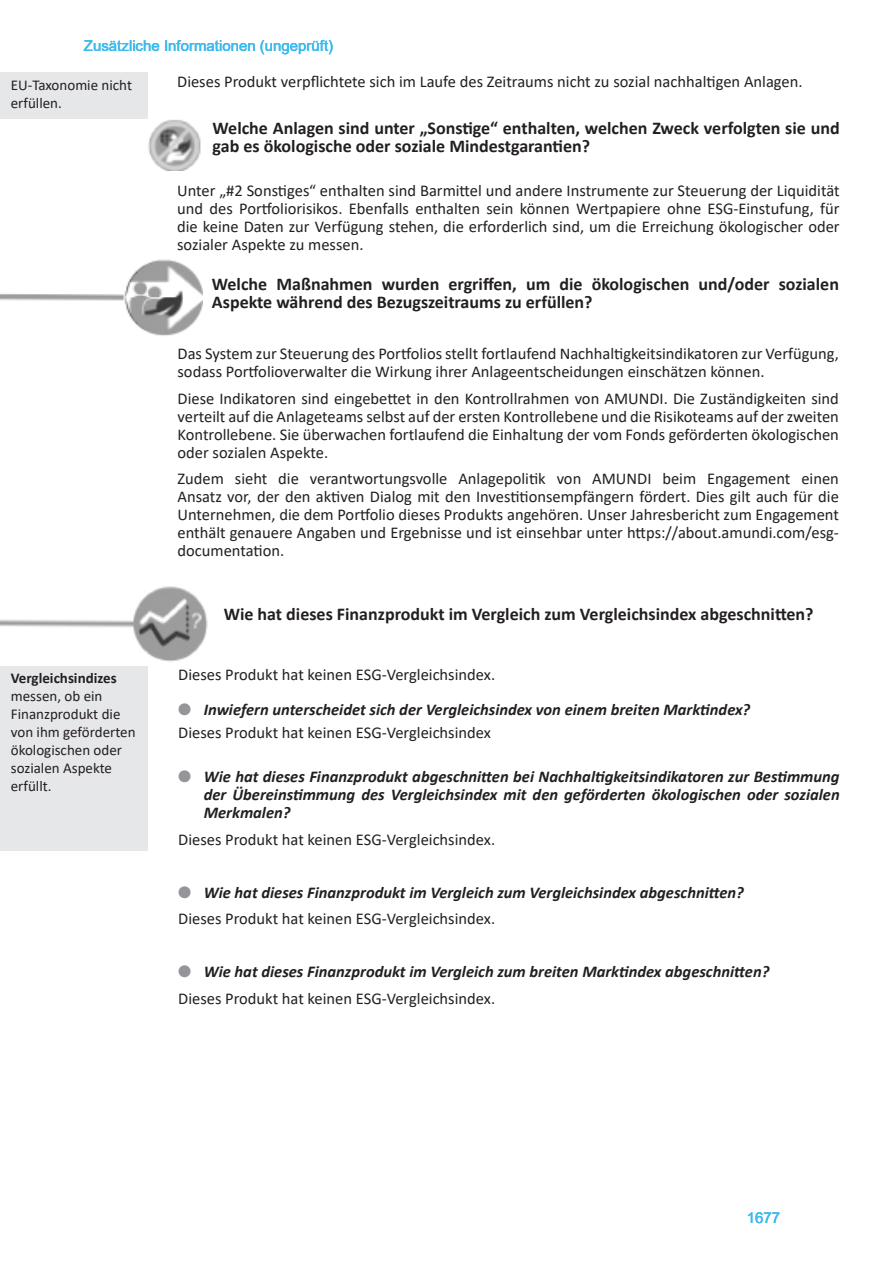
<style>
.page{position:relative;width:893px;height:1263px;background:#fff}
.page>*{position:absolute;margin:0;border:0;box-sizing:border-box;transform-origin:0 0}
.t1{font:700 18px/18px "Calibri";color:#231f20}
.t2{font:16.5px/18px "Calibri";color:#231f20;text-align:justify}
.t3{font:italic 700 16.5px/18px "Calibri";color:#231f20}
.t4{font:15px/18px "Calibri";color:#231f20}
.t5{font:15px "Arial";color:#3ebbec}
.t6{font:700 15px "Calibri";color:#231f20}
.s1{color:#939598}
.s2{font-weight:400;font-style:normal}
</style>
<div class="page">
<div style="left:0;top:72px;width:148px;height:47px;background:#e6e7e9"></div>
<div style="left:0;top:666px;width:148px;height:184px;background:#e6e7e9"></div>
<img style="left:148px;top:120px;width:53px;height:50px">
<img style="left:1px;top:259px;width:202px;height:77px">
<img style="left:0;top:586px;width:208px;height:76px">
<p class="t5" style="left:84px;top:36px;width:251px">Zusätzliche Informationen (ungeprüft)</p>
<p class="t4" style="left:11px;top:76px;width:123px">EU-Taxonomie nicht erfüllen.</p>
<p class="t2" style="left:177px;top:72px;width:627px">Dieses Produkt verpflichtete sich im Laufe des Zeitraums nicht zu sozial nachhaltigen Anlagen.</p>
<p class="t1" style="left:213px;top:119px;width:629px">Welche Anlagen sind unter „Sonstige“ enthalten, welchen Zweck verfolgten sie und gab es ökologische oder soziale Mindestgarantien?</p>
<p class="t2" style="left:177px;top:181px;width:664px">Unter „#2 Sonstiges“ enthalten sind Barmittel und andere Instrumente zur Steuerung der Liquidität und des Portfoliorisikos. Ebenfalls enthalten sein können Wertpapiere ohne ESG-Einstufung, für die keine Daten zur Verfügung stehen, die erforderlich sind, um die Erreichung ökologischer oder sozialer Aspekte zu messen.</p>
<p class="t1" style="left:212px;top:274px;width:629px">Welche Maßnahmen wurden ergriffen, um die ökologischen und/oder sozialen<br>Aspekte während des Bezugszeitraums zu erfüllen?</p>
<p class="t2" style="left:178px;top:344px;width:663px">Das System zur Steuerung des Portfolios stellt fortlaufend Nachhaltigkeitsindikatoren zur Verfügung, sodass Portfolioverwalter die Wirkung ihrer Anlageentscheidungen einschätzen können.</p>
<p class="t2" style="left:178px;top:389px;width:663px">Diese Indikatoren sind eingebettet in den Kontrollrahmen von AMUNDI. Die Zuständigkeiten sind verteilt auf die Anlageteams selbst auf der ersten Kontrollebene und die Risikoteams auf der zweiten Kontrollebene. Sie überwachen fortlaufend die Einhaltung der vom Fonds geförderten ökologischen oder sozialen Aspekte.</p>
<p class="t2" style="left:178px;top:469px;width:663px">Zudem sieht die verantwortungsvolle Anlagepolitik von AMUNDI beim Engagement einen Ansatz vor, der den aktiven Dialog mit den Investitionsempfängern fördert. Dies gilt auch für die Unternehmen, die dem Portfolio dieses Produkts angehören. Unser Jahresbericht zum Engagement enthält genauere Angaben und Ergebnisse und ist einsehbar unter https://about.amundi.com/esg&shy;documentation.</p>
<p class="t6" style="left:11px;top:668px;width:107px">Vergleichsindizes</p>
<p class="t4" style="left:11px;top:687px;width:126px">messen, ob ein<br>Finanzprodukt die von ihm geförderten ökologischen oder sozialen Aspekte erfüllt.</p>
<p class="t1" style="left:224px;top:604px;width:591px">Wie hat dieses Finanzprodukt im Vergleich zum Vergleichsindex abgeschnitten?</p>
<p class="t2" style="left:178px;top:665px;width:318px">Dieses Produkt hat keinen ESG-Vergleichsindex.</p>
<p class="t3" style="left:178px;top:698px;width:573px;line-height:22.2px"><span class="s1">●</span> Inwiefern unterscheidet sich der Vergleichsindex von einem breiten Marktindex?<br><span class="s2">Dieses Produkt hat keinen ESG-Vergleichsindex</span></p>
<p class="t3" style="left:204px;top:767px;width:637px;text-align:justify;text-indent:-26px"><span class="s1">●</span> Wie hat dieses Finanzprodukt abgeschnitten bei Nachhaltigkeitsindikatoren zur Bestimmung der Übereinstimmung des Vergleichsindex mit den geförderten ökologischen oder sozialen Merkmalen?</p>
<p class="t2" style="left:178px;top:830px;width:318px">Dieses Produkt hat keinen ESG-Vergleichsindex.</p>
<p class="t3" style="left:178px;top:878px;width:567px;line-height:26.5px"><span class="s1">●</span> Wie hat dieses Finanzprodukt im Vergleich zum Vergleichsindex abgeschnitten?<br><span class="s2">Dieses Produkt hat keinen ESG-Vergleichsindex.</span></p>
<p class="t3" style="left:178px;top:958px;width:593px;line-height:26.5px"><span class="s1">●</span> Wie hat dieses Finanzprodukt im Vergleich zum breiten Marktindex abgeschnitten?<br><span class="s2">Dieses Produkt hat keinen ESG-Vergleichsindex.</span></p>
<p class="t5" style="left:747px;top:1207px;width:35px">1677</p>
</div>
